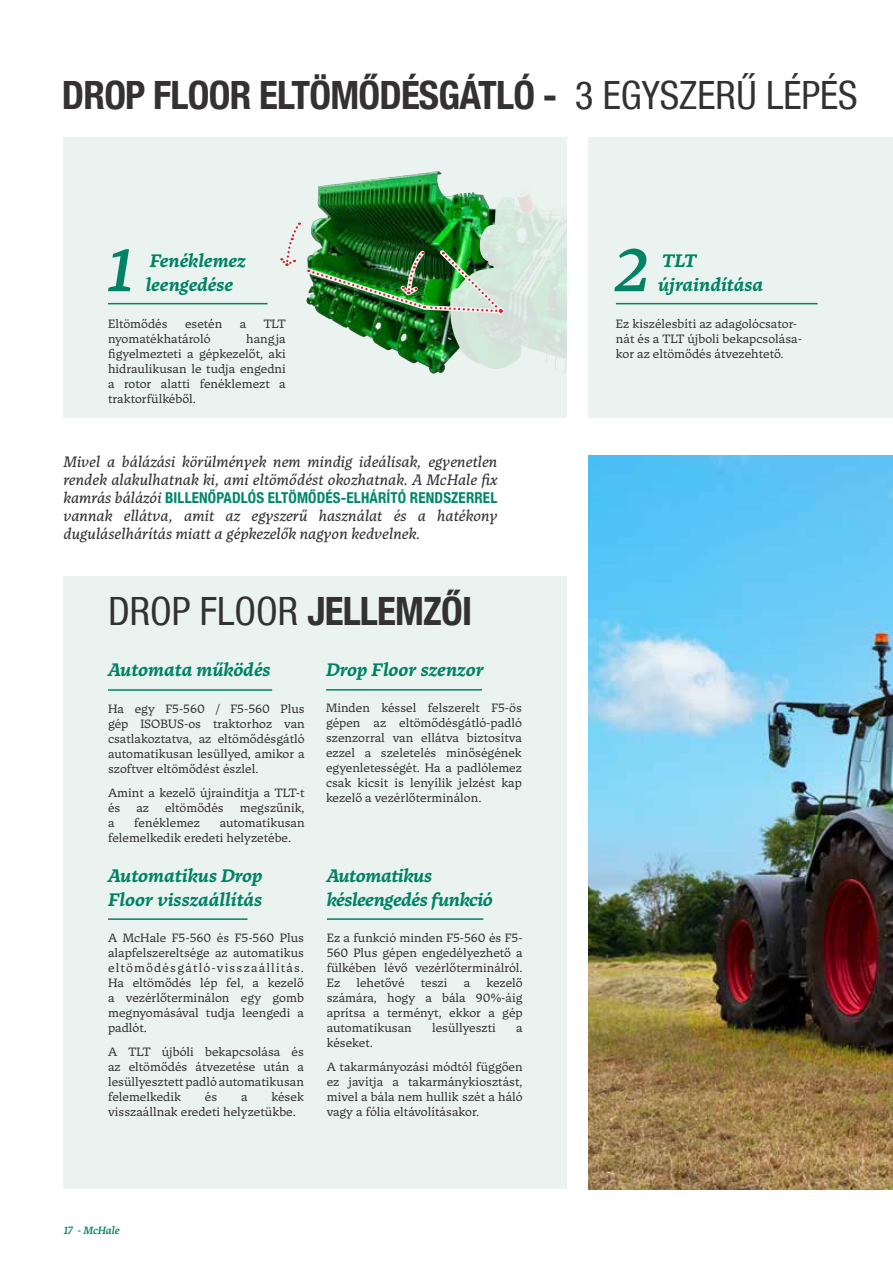
<style>
.page{position:relative;width:893px;height:1263px;background:#fff}
.page>*{position:absolute;margin:0;border:0;box-sizing:border-box;transform-origin:0 0}
.t1{font:italic 500 60px "Tuna";color:#008265}
.t2{font:700 condensed 39px "Helvetica Neue LT Com";letter-spacing:-.02em;color:#333132}
.t3{font:condensed 39px "Helvetica Neue LT Com";color:#333132}
.t4{font:italic 700 18px/24px "Tuna";color:#008265}
.t5{font:italic 700 18px/24px "Tuna";letter-spacing:-.02em;color:#008265}
.t6{font:italic 15px/18px "Tuna";letter-spacing:.01em;color:#333132}
.t7{font:700 condensed 15px "Helvetica Neue LT Com";letter-spacing:.01em;color:#00866b}
.t8{font:12px/15px "Tuna";color:#333132;text-align:justify}
.t9{font:italic 500 10.5px "Tuna";letter-spacing:-.015em;color:#008265}
.s1{font-family:"Helvetica Neue"}
.s2{font-weight:400}
.s3{font-family:"Tuna";font-weight:400;font-style:italic;font-stretch:normal;color:#333132}
.s4{font-weight:700}
</style>
<div class="page">
<img style="left:588px;top:455px;width:305px;height:734px">
<div style="left:588px;top:137px;width:305px;height:280px;background:#eaf3f0"></div>
<div style="left:64px;top:137px;width:503px;height:280px;background:#eaf3f0"></div>
<img style="left:496px;top:194px;width:71px;height:176px">
<img style="left:250px;top:171px;width:246px;height:203px">
<hr style="left:616px;top:303px;width:201px;height:1px;background:#008265">
<img style="left:279px;top:223px;width:233px;height:93px">
<hr style="left:108px;top:303px;width:160px;height:1px;background:#008265">
<div style="left:64px;top:576px;width:503px;height:613px;background:#eaf3f0"></div>
<hr style="left:108px;top:918px;width:140px;height:2px;background:#008265">
<hr style="left:327px;top:918px;width:156px;height:2px;background:#008265">
<hr style="left:326px;top:689px;width:156px;height:1px;background:#008265">
<hr style="left:108px;top:689px;width:164px;height:2px;background:#008265">
<h2 class="t2" style="left:62px;top:72px;width:797px">DROP FLOOR ELTÖMŐDÉSGÁTLÓ <span class="s1">-</span> <span class="s2">3 EGYSZERŰ LÉPÉS</span></h2>
<h1 class="t1" style="left:108px;top:232px;width:27px">1</h1>
<h3 class="t4" style="left:146px;top:249px;width:101px">Fenéklemez leengedése</h3>
<p class="t8" style="left:108px;top:316px;width:61px">Eltömődés</p>
<p class="t8" style="left:185px;top:316px;width:39px">esetén</p>
<p class="t8" style="left:240px;top:316px;width:8px">a</p>
<p class="t8" style="left:264px;top:316px;width:24px">TLT</p>
<p class="t8" style="left:108px;top:331px;width:104px">nyomatékhatároló</p>
<p class="t8" style="left:108px;top:331px;width:179px;text-indent:138px">hangja figyelmezteti a gépkezelőt, aki hidraulikusan le tudja engedni a rotor alatti fenéklemezt a traktorfülkéből.</p>
<p class="t6" style="left:63px;top:452px;width:435px">Mivel a bálázási körülmények nem mindig ideálisak, egyenetlen rendek alakulhatnak ki, ami eltömődést okozhatnak. A McHale fix</p>
<p class="t7" style="left:63px;top:488px;width:435px"><span class="s3">kamrás bálázói</span> BILLENŐPADLÓS ELTÖMŐDÉS-ELHÁRÍTÓ RENDSZERREL</p>
<p class="t6" style="left:63px;top:506px;width:435px">vannak ellátva, amit az egyszerű használat és a hatékony duguláselhárítás miatt a gépkezelők nagyon kedvelnek.</p>
<h2 class="t3" style="left:108px;top:588px;width:366px">DROP FLOOR <span class="s4">JELLEMZŐI</span></h2>
<h3 class="t4" style="left:108px;top:658px;width:164px">Automata működés</h3>
<p class="t8" style="left:108px;top:701px;width:198px">Ha egy F5-560 / F5-560 Plus gép ISOBUS-os traktorhoz van csatlakoztatva, az eltömődésgátló automatikusan lesüllyed, amikor a szoftver eltömődést észlel.</p>
<p class="t8" style="left:108px;top:785px;width:198px">Amint a kezelő újraindítja a TLT-t és</p>
<p class="t8" style="left:136px;top:800px;width:14px">az</p>
<p class="t8" style="left:165px;top:800px;width:60px">eltömődés</p>
<p class="t8" style="left:240px;top:800px;width:66px">megszűnik,</p>
<p class="t8" style="left:108px;top:815px;width:8px">a</p>
<p class="t8" style="left:134px;top:815px;width:67px">fenéklemez</p>
<p class="t8" style="left:108px;top:815px;width:198px;text-indent:112px">automatikusan felemelkedik eredeti helyzetébe.</p>
<h3 class="t4" style="left:108px;top:864px;width:156px">Automatikus Drop<br>Floor visszaállítás</h3>
<p class="t8" style="left:108px;top:930px;width:197px">A McHale F5-560 és F5-560 Plus alapfelszereltsége az automatikus eltömődésgátló-visszaállítás.<br>Ha eltömődés lép fel, a kezelő a vezérlőterminálon egy gomb megnyomásával tudja leengedi a padlót.</p>
<p class="t8" style="left:108px;top:1044px;width:197px">A TLT újbóli bekapcsolása és az eltömődés átvezetése után a lesüllyesztett padló automatikusan felemelkedik</p>
<p class="t8" style="left:108px;top:1089px;width:197px;text-indent:163px">kések visszaállnak eredeti helyzetükbe.</p>
<p class="t8" style="left:205px;top:1089px;width:14px">és</p>
<p class="t8" style="left:241px;top:1089px;width:8px">a</p>
<h3 class="t4" style="left:326px;top:658px;width:159px">Drop Floor szenzor</h3>
<p class="t8" style="left:326px;top:700px;width:197px">Minden késsel felszerelt F5-ös gépen az eltömődésgátló-padló szenzorral van ellátva biztosítva ezzel a szeletelés minőségének egyenletességét. Ha a padlólemez csak kicsit is lenyílik jelzést kap kezelő a vezérlőterminálon.</p>
<h3 class="t5" style="left:327px;top:864px;width:168px">Automatikus késleengedés funkció</h3>
<p class="t8" style="left:327px;top:930px;width:197px">Ez a funkció minden F5-560 és F5- 560 Plus gépen engedélyezhető a fülkében lévő vezérlőterminálról.<br>Ez</p>
<p class="t8" style="left:327px;top:975px;width:197px;text-indent:160px">kezelő számára, hogy a bála 90%-áig aprítsa a terményt, ekkor a gép automatikusan</p>
<p class="t8" style="left:356px;top:975px;width:50px">lehetővé</p>
<p class="t8" style="left:421px;top:975px;width:28px">teszi</p>
<p class="t8" style="left:464px;top:975px;width:8px">a</p>
<p class="t8" style="left:432px;top:1020px;width:65px">lesüllyeszti</p>
<p class="t8" style="left:516px;top:1020px;width:8px">a</p>
<p class="t8" style="left:327px;top:1031px;width:197px;line-height:23.5px">késeket.<br>A takarmányozási módtól függően</p>
<p class="t8" style="left:327px;top:1074px;width:197px">ez javítja a takarmánykiosztást, mivel a bála nem hullik szét a háló vagy a fólia eltávolításakor.</p>
<p class="t9" style="left:64px;top:1223px;width:57px">17 - McHale</p>
<h1 class="t1" style="left:616px;top:232px;width:34px">2</h1>
<p class="t8" style="left:616px;top:316px;width:188px;text-align:left">Ez kiszélesbíti az adagolócsator&shy;nát és a TLT újboli bekapcsolása&shy;kor az eltömődés átvezehtető.</p>
<h3 class="t4" style="left:662px;top:249px;width:36px">TLT</h3>
<h3 class="t4" style="left:658px;top:273px;width:107px">újraindítása</h3>
</div>
